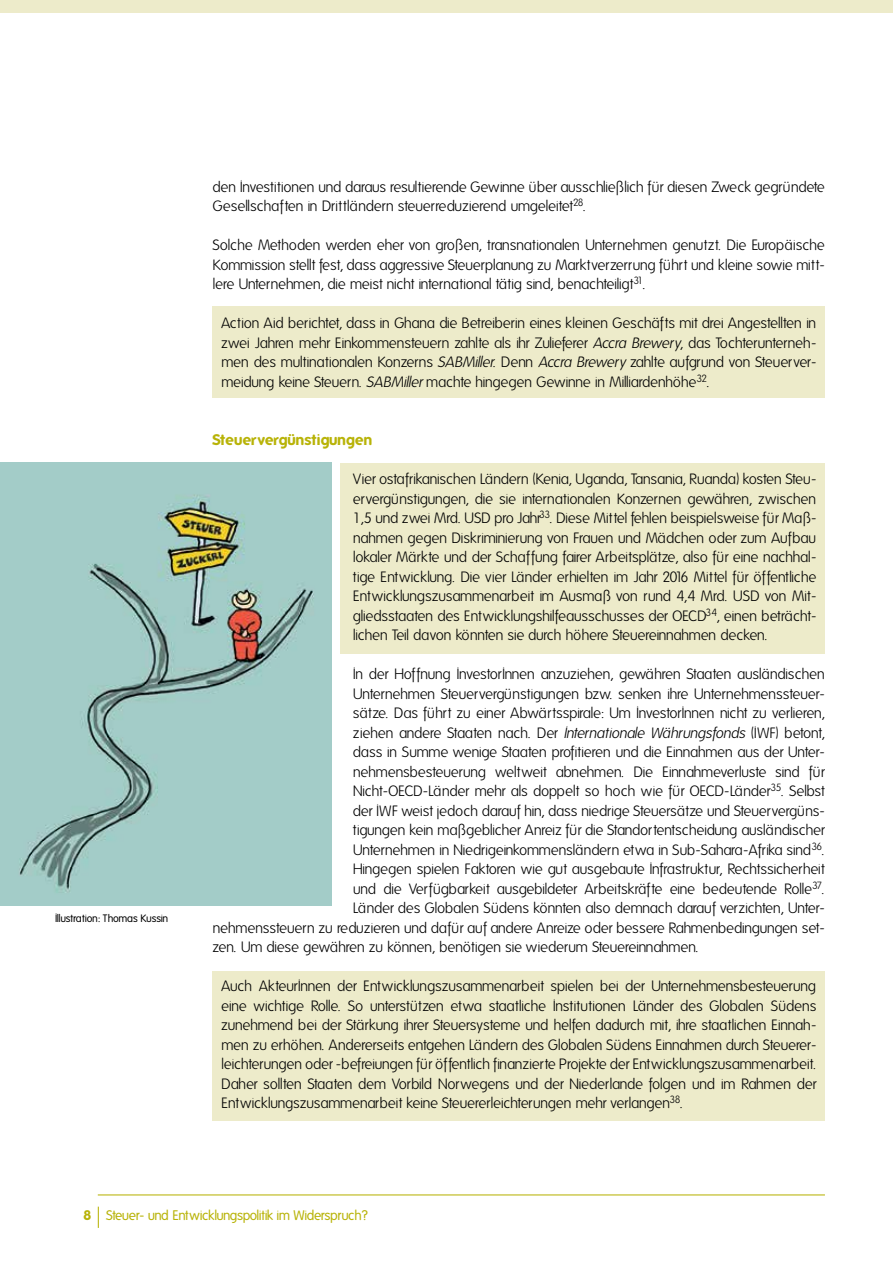
<style>
.page{position:relative;width:893px;height:1263px;background:#fff}
.page>*{position:absolute;margin:0;border:0;box-sizing:border-box;transform-origin:0 0}
.t1{font:300 15px/19.5px "Folks";letter-spacing:-.035em;color:#000;text-align:justify}
.t2{font:700 15px "Folks";color:#b8b308}
.t3{font:13.5px "Folks";letter-spacing:-.035em;color:#b8b308}
.t4{font:10.5px "Folks";letter-spacing:-.025em;color:#000}
.s1{font-style:italic}
.s2{font-weight:700}
</style>
<div class="page">
<div style="left:0;top:0;width:893px;height:13px;background:#edebca"></div>
<svg style="left:98px;top:1206px;width:1px;height:22px"></svg>
<hr style="left:98px;top:1194px;width:727px;height:1px;background:#b8b308">
<div style="left:213px;top:306px;width:612px;height:92px;background:#edebca"></div>
<div style="left:213px;top:971px;width:612px;height:149px;background:#edebca"></div>
<div style="left:340px;top:463px;width:485px;height:191px;background:#edebca"></div>
<img style="left:0;top:462px;width:332px;height:444px">
<p class="t4" style="left:55px;top:912px;width:115px">Illustration: Thomas Kussin</p>
<p class="t1" style="left:213px;top:177px;width:614px">den Investitionen und daraus resultierende Gewinne über ausschließlich für diesen Zweck gegründete<br>Gesellschaften in Drittländern steuerreduzierend umgeleitet<sup>28</sup>.</p>
<p class="t1" style="left:213px;top:236px;width:614px">Solche Methoden werden eher von großen, transnationalen Unternehmen genutzt. Die Europäische Kommission stellt fest, dass aggressive Steuerplanung zu Marktverzerrung führt und kleine sowie mitt&shy;lere Unternehmen, die meist nicht international tätig sind, benachteiligt<sup>31</sup>.</p>
<p class="t1" style="left:221px;top:314px;width:597px">Action Aid berichtet, dass in Ghana die Betreiberin eines kleinen Geschäfts mit drei Angestellten in zwei Jahren mehr Einkommensteuern zahlte als ihr Zulieferer <span class="s1">Accra Brewery</span>, das Tochterunterneh&shy;men des multinationalen Konzerns <span class="s1">SABMiller</span>. Denn <span class="s1">Accra Brewery</span> zahlte aufgrund von Steuerver&shy;meidung keine Steuern. <span class="s1">SABMiller</span> machte hingegen Gewinne in Milliardenhöhe<sup>32</sup>.</p>
<p class="t2" style="left:213px;top:431px;width:161px">Steuervergünstigungen</p>
<p class="t1" style="left:353px;top:470px;width:465px">Vier ostafrikanischen Ländern (Kenia, Uganda, Tansania, Ruanda) kosten Steu&shy;ervergünstigungen, die sie internationalen Konzernen gewähren, zwischen 1,5 und zwei Mrd. USD pro Jahr<sup>33</sup>. Diese Mittel fehlen beispielsweise für Maß&shy;nahmen gegen Diskriminierung von Frauen und Mädchen oder zum Aufbau lokaler Märkte und der Schaffung fairer Arbeitsplätze, also für eine nachhal&shy;tige Entwicklung. Die vier Länder erhielten im Jahr 2016 Mittel für öffentliche Entwicklungszusammenarbeit im Ausmaß von rund 4,4 Mrd. USD von Mit&shy;gliedsstaaten des Entwicklungshilfeausschusses der OECD<sup>34</sup>, einen beträcht&shy;lichen Teil davon könnten sie durch höhere Steuereinnahmen decken.</p>
<p class="t1" style="left:353px;top:665px;width:473px">In der Hoffnung InvestorInnen anzuziehen, gewähren Staaten ausländischen</p>
<p class="t1" style="left:353px;top:684px;width:473px">Unternehmen Steuervergünstigungen bzw. senken ihre Unternehmenssteuer-</p>
<p class="t1" style="left:353px;top:704px;width:473px">sätze. Das führt zu einer Abwärtsspirale: Um InvestorInnen nicht zu verlieren,</p>
<p class="t1" style="left:353px;top:723px;width:473px">ziehen andere Staaten nach. Der <span class="s1">Internationale Währungsfonds</span> (IWF) betont,</p>
<p class="t1" style="left:353px;top:743px;width:474px">dass in Summe wenige Staaten profitieren und die Einnahmen aus der Unter-</p>
<p class="t1" style="left:353px;top:762px;width:473px">nehmensbesteuerung weltweit abnehmen. Die Einnahmeverluste sind für</p>
<p class="t1" style="left:353px;top:782px;width:473px">Nicht-OECD-Länder mehr als doppelt so hoch wie für OECD-Länder<sup>35</sup>. Selbst</p>
<p class="t1" style="left:353px;top:801px;width:473px">der IWF weist jedoch darauf hin, dass niedrige Steuersätze und Steuervergüns-</p>
<p class="t1" style="left:353px;top:821px;width:473px">tigungen kein maßgeblicher Anreiz für die Standortentscheidung ausländischer</p>
<p class="t1" style="left:353px;top:840px;width:473px">Unternehmen in Niedrigeinkommensländern etwa in Sub-Sahara-Afrika sind<sup>36</sup>.</p>
<p class="t1" style="left:353px;top:860px;width:473px">Hingegen spielen Faktoren wie gut ausgebaute Infrastruktur, Rechtssicherheit</p>
<p class="t1" style="left:353px;top:879px;width:473px">und die Verfügbarkeit ausgebildeter Arbeitskräfte eine bedeutende Rolle<sup>37</sup>.</p>
<p class="t1" style="left:353px;top:899px;width:473px">Länder des Globalen Südens könnten also demnach darauf verzichten, Unter-</p>
<p class="t1" style="left:213px;top:918px;width:614px">nehmenssteuern zu reduzieren und dafür auf andere Anreize oder bessere Rahmenbedingungen set-</p>
<p class="t1" style="left:213px;top:938px;width:488px">zen. Um diese gewähren zu können, benötigen sie wiederum Steuereinnahmen.</p>
<p class="t1" style="left:221px;top:977px;width:597px">Auch AkteurInnen der Entwicklungszusammenarbeit spielen bei der Unternehmensbesteuerung eine wichtige Rolle. So unterstützen etwa staatliche Institutionen Länder des Globalen Südens zunehmend bei der Stärkung ihrer Steuersysteme und helfen dadurch mit, ihre staatlichen Einnah&shy;men zu erhöhen. Andererseits entgehen Ländern des Globalen Südens Einnahmen durch Steuerer&shy;leichterungen oder -befreiungen für öffentlich finanzierte Projekte der Entwicklungszusammenarbeit.<br>Daher sollten Staaten dem Vorbild Norwegens und der Niederlande folgen und im Rahmen der Entwicklungszusammenarbeit keine Steuererleichterungen mehr verlangen<sup>38</sup>.</p>
<p class="t3" style="left:83px;top:1208px;width:286px"><span class="s2">8</span> Steuer- und Entwicklungspolitik im Widerspruch?</p>
</div>
